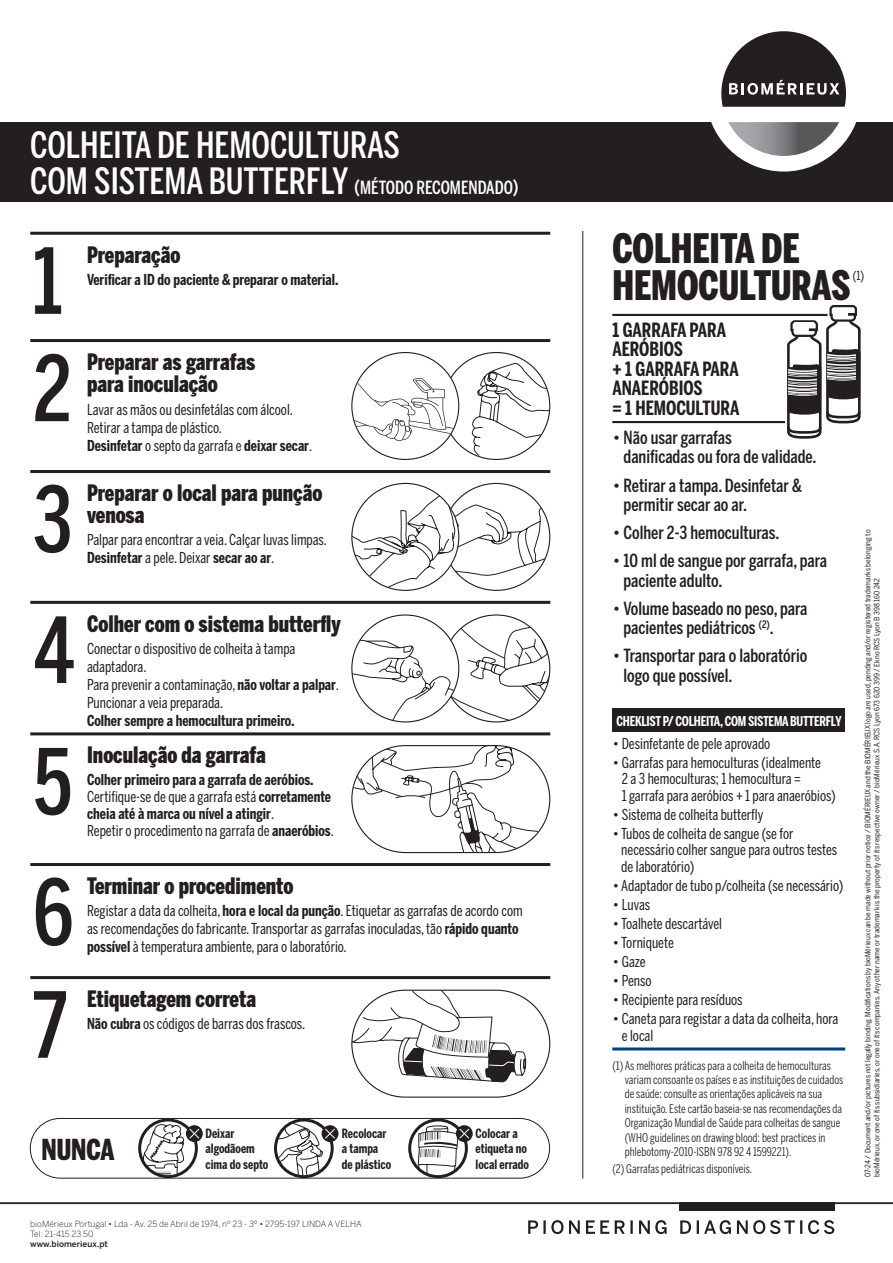
<style>
.page{position:relative;width:893px;height:1263px;background:#fff}
.page>*{position:absolute;margin:0;border:0;box-sizing:border-box;transform-origin:0 0}
.t1{font:500 90px "Benton Sans Compressed";color:#231f20}
.t2{font:900 40.35px/37.5px "Benton Sans Compressed";color:#231f20}
.t3{font:500 36px/36px "Benton Sans Compressed";color:#fff}
.t4{font:900 28.65px "Benton Sans Compressed";color:#231f20}
.t5{font:900 22.5px/22.5px "Benton Sans Compressed";color:#231f20}
.t6{font:700 19.5px/19.5px "Benton Sans Compressed";color:#231f20}
.t7{font:500 18px/19.5px "Benton Sans Compressed";color:#231f20}
.t8{font:15px/18px "Benton Sans Compressed";color:#231f20}
.t9{font:700 15px/17.2px "Benton Sans Compressed";color:#231f20}
.t10{font:700 13.5px "Benton Sans Compressed";letter-spacing:-.02em;color:#fff}
.t11{font:700 12.75px/15.3px "Benton Sans Compressed";color:#231f20}
.t12{font:12.3px "Benton Sans Compressed";color:#231f20}
.t13{font:12px/14.4px "Benton Sans Compressed";color:#231f20}
.t14{font:300 8.55px/10.2px "Benton Sans";color:#231f20}
.t15{font:500 8.55px "Benton Sans";color:#231f20}
.t16{font:7.5px/9px "Benton Sans Condensed";color:#231f20}
.s1{font-size:18px}
.s2{font-weight:700}
.s3{font-weight:400}
</style>
<div class="page">
<div style="left:30px;top:1118px;width:520px;height:60px;border:1px solid #231f20;border-radius:30px"></div>
<div style="left:138px;top:1118px;width:60px;height:60px;border:3px solid #231f20;border-radius:28px"></div>
<svg style="left:410px;top:1120px;width:56px;height:56px"></svg>
<div style="left:408px;top:1118px;width:60px;height:60px;border:3px solid #231f20;border-radius:28px"></div>
<div style="left:322px;top:1125px;width:16px;height:17px;background:#231f20;border-radius:50%"></div>
<svg style="left:275px;top:1120px;width:61px;height:57px"></svg>
<svg style="left:456px;top:1125px;width:17px;height:17px"></svg>
<svg style="left:417px;top:1125px;width:53px;height:52px"></svg>
<svg style="left:186px;top:1125px;width:17px;height:17px"></svg>
<svg style="left:143px;top:1122px;width:57px;height:55px"></svg>
<div style="left:0;top:122px;width:893px;height:80px;background:#231f20"></div>
<hr style="left:30px;top:232px;width:520px;height:3px;background:#231f20">
<hr style="left:30px;top:339px;width:520px;height:3px;background:#231f20">
<hr style="left:30px;top:470px;width:520px;height:3px;background:#231f20">
<hr style="left:30px;top:601px;width:520px;height:3px;background:#231f20">
<hr style="left:30px;top:863px;width:520px;height:3px;background:#231f20">
<hr style="left:30px;top:732px;width:520px;height:3px;background:#231f20">
<hr style="left:30px;top:976px;width:520px;height:3px;background:#231f20">
<div style="left:612px;top:708px;width:233px;height:24px;background:#231f20"></div>
<hr style="left:612px;top:1047px;width:233px;height:3px;background:#014081">
<hr style="left:612px;top:421px;width:173px;height:2px;background:#231f20">
<hr style="left:612px;top:314px;width:215px;height:2px;background:#231f20">
<svg style="left:528px;top:1220px;width:306px;height:14px"></svg>
<hr style="left:0;top:1202px;width:893px;height:2px;background:#231f20">
<div style="left:680px;top:1202px;width:155px;height:9px;background:#231f20"></div>
<svg style="left:787px;top:305px;width:74px;height:134px"></svg>
<hr style="left:582px;top:231px;width:1px;height:947px;background:#231f20">
<svg style="left:472px;top:363px;width:78px;height:96px"></svg>
<svg style="left:443px;top:483px;width:107px;height:107px"></svg>
<svg style="left:352px;top:483px;width:107px;height:107px"></svg>
<svg style="left:353px;top:492px;width:197px;height:98px"></svg>
<svg style="left:352px;top:615px;width:198px;height:107px"></svg>
<svg style="left:353px;top:746px;width:194px;height:106px"></svg>
<div style="left:351px;top:745px;width:199px;height:108px;border:1px solid #231f20;border-radius:53px"></div>
<svg style="left:352px;top:990px;width:175px;height:92px"></svg>
<div style="left:351px;top:990px;width:199px;height:108px;border:1px solid #231f20;border-radius:53px"></div>
<svg style="left:353px;top:362px;width:103px;height:79px"></svg>
<div style="left:706px;top:16px;width:156px;height:156px;background:#fff;border-radius:50%"></div>
<svg style="left:728px;top:122px;width:111px;height:34px"></svg>
<svg style="left:721px;top:31px;width:125px;height:76px"></svg>
<h3 class="t3" style="left:30px;top:127px;width:489px">COLHEITA DE HEMOCULTURAS<br>COM SISTEMA BUTTERFLY <span class="s1">(MÉTODO RECOMENDADO)</span></h3>
<h1 class="t1" style="left:32px;top:226px;width:32px">1</h1>
<h1 class="t1" style="left:33px;top:333px;width:40px">2</h1>
<h1 class="t1" style="left:33px;top:464px;width:41px">3</h1>
<h3 class="t5" style="left:87px;top:244px;width:95px">Preparação</h3>
<p class="t9" style="left:87px;top:271px;width:253px">Verificar a ID do paciente &amp; preparar o material.</p>
<h3 class="t5" style="left:87px;top:351px;width:170px">Preparar as garrafas para inoculação</h3>
<p class="t8" style="left:87px;top:400px;width:227px">Lavar as mãos ou desinfetálas com álcool.<br>Retirar a tampa de plástico.<br><span class="s2">Desinfetar</span> o septo da garrafa e <span class="s2">deixar secar</span>.</p>
<h3 class="t5" style="left:87px;top:482px;width:237px">Preparar o local para punção venosa</h3>
<p class="t8" style="left:87px;top:531px;width:241px">Palpar para encontrar a veia. Calçar luvas limpas.</p>
<p class="t9" style="left:87px;top:549px;width:189px">Desinfetar <span class="s3">a pele. Deixar</span> secar ao ar<span class="s3">.</span></p>
<h1 class="t1" style="left:34px;top:595px;width:43px">4</h1>
<h1 class="t1" style="left:33px;top:727px;width:41px">5</h1>
<h3 class="t5" style="left:87px;top:612px;width:255px">Colher com o sistema butterfly</h3>
<p class="t8" style="left:87px;top:639px;width:253px">Conectar o dispositivo de colheita à tampa adaptadora.<br>Para prevenir a contaminação, <span class="s2">não voltar a palpar</span>.<br>Puncionar a veia preparada.</p>
<p class="t9" style="left:87px;top:712px;width:209px">Colher sempre a hemocultura primeiro.</p>
<h3 class="t5" style="left:87px;top:744px;width:180px">Inoculação da garrafa</h3>
<p class="t9" style="left:87px;top:771px;width:248px">Colher primeiro para a garrafa de aeróbios.<br><span class="s3">Certifique-se de que a garrafa está</span> corretamente cheia até à marca ou nível a atingir<span class="s3">.<br>Repetir o procedimento na garrafa de</span> anaeróbios<span class="s3">.</span></p>
<h1 class="t1" style="left:33px;top:857px;width:42px">6</h1>
<h1 class="t1" style="left:32px;top:970px;width:37px">7</h1>
<h3 class="t5" style="left:87px;top:875px;width:208px">Terminar o procedimento</h3>
<p class="t8" style="left:87px;top:901px;width:437px">Registar a data da colheita, <span class="s2">hora e local da punção</span>. Etiquetar as garrafas de acordo com as recomendações do fabricante. Transportar as garrafas inoculadas, tão <span class="s2">rápido quanto</span></p>
<p class="t8" style="left:87px;top:937px;width:261px"><span class="s2">possível</span> à temperatura ambiente, para o laboratório.</p>
<h3 class="t5" style="left:87px;top:988px;width:170px">Etiquetagem correta</h3>
<p class="t8" style="left:87px;top:1014px;width:220px"><span class="s2">Não cubra</span> os códigos de barras dos frascos.</p>
<h3 class="t4" style="left:41px;top:1131px;width:74px">NUNCA</h3>
<p class="t11" style="left:342px;top:1126px;width:51px">Recolocar a tampa de plástico</p>
<p class="t11" style="left:476px;top:1126px;width:55px">Colocar a etiqueta no local errado</p>
<p class="t11" style="left:206px;top:1126px;width:64px">Deixar algodãoem cima do septo</p>
<p class="t14" style="left:30px;top:1218px;width:333px">bioMérieux Portugal • Lda - Av. 25 de Abril de 1974, nº 23 - 3º • 2795-197 LINDA A VELHA<br>Tel: 21-415 23 50</p>
<p class="t15" style="left:30px;top:1239px;width:79px">www.biomerieux.pt</p>
<h2 class="t2" style="left:612px;top:230px;width:240px">COLHEITA DE<br>HEMOCULTURAS</h2>
<p class="t12" style="left:853px;top:268px;width:13px">(1)</p>
<h3 class="t6" style="left:612px;top:320px;width:129px">1 GARRAFA PARA<br>AERÓBIOS<br>+ 1 GARRAFA PARA<br>ANAERÓBIOS<br>= 1 HEMOCULTURA</h3>
<p class="t7" style="left:624px;top:428px;width:194px;text-indent:-11px"><span class="s3">•</span> Não usar garrafas<br>danificadas ou fora de validade.</p>
<p class="t7" style="left:624px;top:475px;width:180px;text-indent:-11px"><span class="s3">•</span> Retirar a tampa. Desinfetar &amp; permitir secar ao ar.</p>
<p class="t7" style="left:612px;top:523px;width:169px"><span class="s3">•</span> Colher 2-3 hemoculturas.</p>
<p class="t7" style="left:624px;top:551px;width:205px;text-indent:-11px"><span class="s3">•</span> 10 ml de sangue por garrafa, para paciente adulto.</p>
<p class="t7" style="left:624px;top:598px;width:185px;text-indent:-11px"><span class="s3">•</span> Volume baseado no peso, para pacientes pediátricos <sup>(2)</sup>.</p>
<p class="t7" style="left:624px;top:646px;width:185px;text-indent:-11px"><span class="s3">•</span> Transportar para o laboratório logo que possível.</p>
<p class="t10" style="left:616px;top:712px;width:227px">CHEKLIST P/ COLHEITA, COM SISTEMA BUTTERFLY</p>
<p class="t8" style="left:612px;top:734px;width:160px">• Desinfetante de pele aprovado</p>
<p class="t8" style="left:622px;top:754px;width:215px;line-height:16.5px;text-indent:-9px">• Garrafas para hemoculturas (idealmente<br>2 a 3 hemoculturas; 1 hemocultura =<br>1 garrafa para aeróbios + 1 para anaeróbios)</p>
<p class="t8" style="left:612px;top:805px;width:153px">• Sistema de colheita butterfly</p>
<p class="t8" style="left:621px;top:825px;width:217px;line-height:16.5px;text-indent:-9px">• Tubos de colheita de sangue (se for necessário colher sangue para outros testes de laboratório)</p>
<p class="t8" style="left:612px;top:876px;width:233px">• Adaptador de tubo p/colheita (se necessário)</p>
<p class="t8" style="left:612px;top:895px;width:39px">• Luvas</p>
<p class="t8" style="left:612px;top:914px;width:111px">• Toalhete descartável</p>
<p class="t8" style="left:612px;top:933px;width:63px">• Torniquete</p>
<p class="t8" style="left:612px;top:952px;width:35px">• Gaze</p>
<p class="t8" style="left:612px;top:971px;width:41px">• Penso</p>
<p class="t8" style="left:612px;top:990px;width:132px">• Recipiente para resíduos</p>
<p class="t8" style="left:622px;top:1010px;width:218px;line-height:16.5px;text-indent:-9px">• Caneta para registar a data da colheita, hora e local</p>
<p class="t13" style="left:625px;top:1058px;width:220px;text-indent:-12px">(1) As melhores práticas para a colheita de hemoculturas variam consoante os países e as instituições de cuidados de saúde: consulte as orientações aplicáveis na sua instituição. Este cartão baseia-se nas recomendações da Organização Mundial de Saúde para colheitas de sangue (WHO guidelines on drawing blood: best practices in phlebotomy-2010-ISBN 978 92 4 1599221).</p>
<p class="t13" style="left:612px;top:1162px;width:142px">(2) Garrafas pediátricas disponíveis.</p>
<p class="t16" style="left:863px;top:1177px;width:649px;rotate:-90deg">07-24 / Document and/or pictures not legally binding. Modifications by bioMérieux can be made without prior notice / BIOMÉRIEUX and the BIOMÉRIEUX logo are used, pending and/or registered trademarks belonging to bioMérieux, or one of its subsidiaries, or one of its companies. Any other name or trademark is the property of its respective owner / bioMérieux S.A. RCS Lyon 673 620 399 / Ekno RCS Lyon B 398 160 242</p>
</div>
